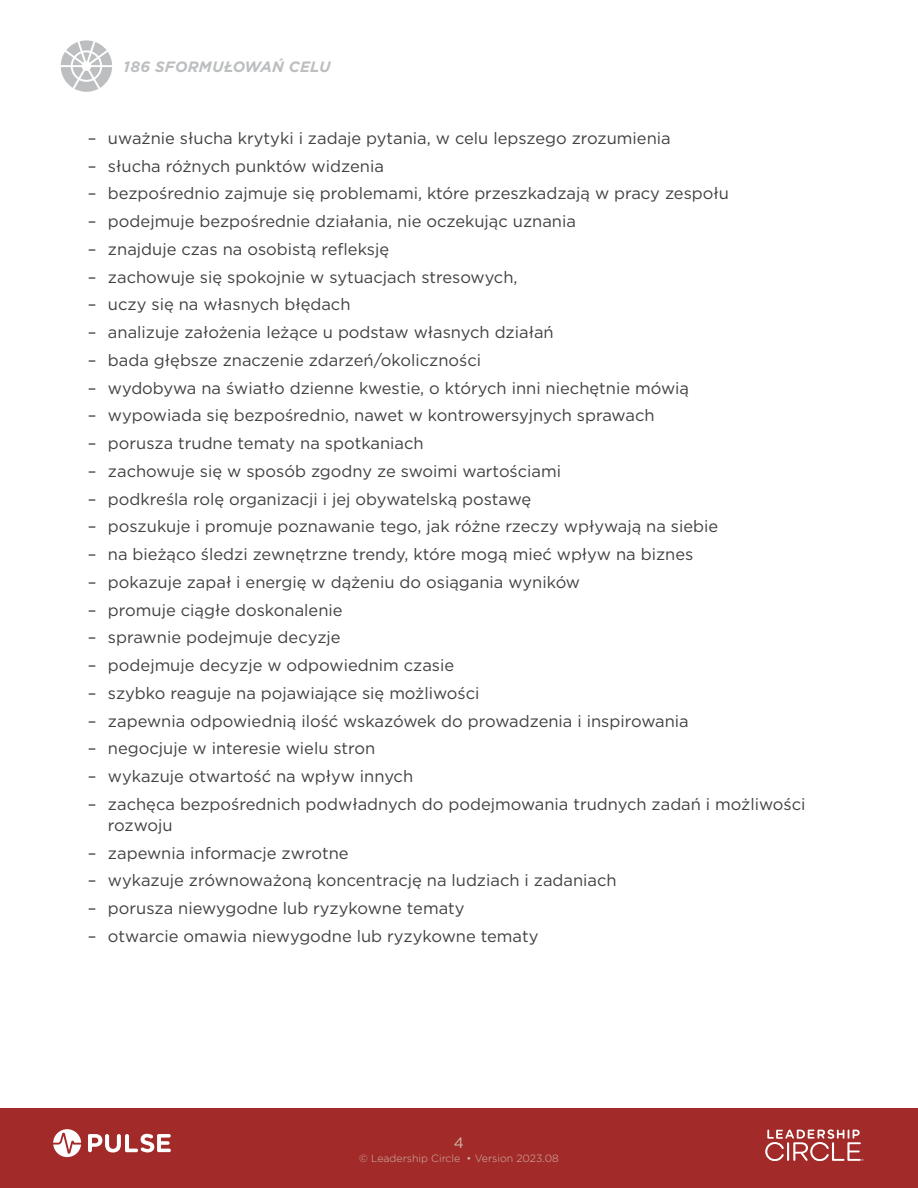
<style>
.page{position:relative;width:918px;height:1188px;background:#fff}
.page>*{position:absolute;margin:0;border:0;box-sizing:border-box;transform-origin:0 0}
.t1{font:16.5px/21px "Gotham";color:#414042}
.t2{font:italic 700 15px "Gotham";letter-spacing:.015em;color:#bcbec0}
.t3{font:15px "Gotham";color:#d0b5a8}
.t4{font:300 10.5px "Gotham";color:#d0b5a8}
</style>
<div class="page">
<svg style="left:61px;top:40px;width:51px;height:52px"></svg>
<div style="left:0;top:1108px;width:918px;height:80px;background:#a22b2a"></div>
<svg style="left:765px;top:1129px;width:98px;height:32px"></svg>
<svg style="left:88px;top:1134px;width:83px;height:19px"></svg>
<svg style="left:53px;top:1129px;width:28px;height:28px"></svg>
<p class="t2" style="left:124px;top:57px;width:208px">186 SFORMUŁOWAŃ CELU</p>
<p class="t1" style="left:88px;top:127px;width:584px">– uważnie słucha krytyki i zadaje pytania, w celu lepszego zrozumienia</p>
<p class="t1" style="left:88px;top:155px;width:298px">– słucha różnych punktów widzenia</p>
<p class="t1" style="left:88px;top:183px;width:643px">– bezpośrednio zajmuje się problemami, które przeszkadzają w pracy zespołu</p>
<p class="t1" style="left:88px;top:210px;width:490px">– podejmuje bezpośrednie działania, nie oczekując uznania</p>
<p class="t1" style="left:88px;top:238px;width:303px">– znajduje czas na osobistą refleksję</p>
<p class="t1" style="left:88px;top:266px;width:431px">– zachowuje się spokojnie w sytuacjach stresowych,</p>
<p class="t1" style="left:88px;top:294px;width:264px">– uczy się na własnych błędach</p>
<p class="t1" style="left:88px;top:321px;width:468px">– analizuje założenia leżące u podstaw własnych działań</p>
<p class="t1" style="left:88px;top:349px;width:395px">– bada głębsze znaczenie zdarzeń/okoliczności</p>
<p class="t1" style="left:88px;top:377px;width:603px">– wydobywa na światło dzienne kwestie, o których inni niechętnie mówią</p>
<p class="t1" style="left:88px;top:405px;width:568px">– wypowiada się bezpośrednio, nawet w kontrowersyjnych sprawach</p>
<p class="t1" style="left:88px;top:432px;width:338px">– porusza trudne tematy na spotkaniach</p>
<p class="t1" style="left:88px;top:460px;width:475px">– zachowuje się w sposób zgodny ze swoimi wartościami</p>
<p class="t1" style="left:88px;top:488px;width:445px">– podkreśla rolę organizacji i jej obywatelską postawę</p>
<p class="t1" style="left:88px;top:516px;width:632px">– poszukuje i promuje poznawanie tego, jak różne rzeczy wpływają na siebie</p>
<p class="t1" style="left:88px;top:543px;width:607px">– na bieżąco śledzi zewnętrzne trendy, które mogą mieć wpływ na biznes</p>
<p class="t1" style="left:88px;top:571px;width:494px">– pokazuje zapał i energię w dążeniu do osiągania wyników</p>
<p class="t1" style="left:88px;top:599px;width:256px">– promuje ciągłe doskonalenie</p>
<p class="t1" style="left:88px;top:627px;width:254px">– sprawnie podejmuje decyzje</p>
<p class="t1" style="left:88px;top:654px;width:368px">– podejmuje decyzje w odpowiednim czasie</p>
<p class="t1" style="left:88px;top:682px;width:393px">– szybko reaguje na pojawiające się możliwości</p>
<p class="t1" style="left:88px;top:710px;width:603px">– zapewnia odpowiednią ilość wskazówek do prowadzenia i inspirowania</p>
<p class="t1" style="left:88px;top:738px;width:289px">– negocjuje w interesie wielu stron</p>
<p class="t1" style="left:88px;top:765px;width:327px">– wykazuje otwartość na wpływ innych</p>
<p class="t1" style="left:108px;top:793px;width:699px;text-indent:-20px">– zachęca bezpośrednich podwładnych do podejmowania trudnych zadań i możliwości rozwoju</p>
<p class="t1" style="left:88px;top:842px;width:262px">– zapewnia informacje zwrotne</p>
<p class="t1" style="left:88px;top:870px;width:531px">– wykazuje zrównoważoną koncentrację na ludziach i zadaniach</p>
<p class="t1" style="left:88px;top:897px;width:378px">– porusza niewygodne lub ryzykowne tematy</p>
<p class="t1" style="left:88px;top:925px;width:452px">– otwarcie omawia niewygodne lub ryzykowne tematy</p>
<p class="t3" style="left:454px;top:1133px;width:12px">4</p>
<p class="t4" style="left:359px;top:1152px;width:201px">© Leadership Circle • Version 2023.08</p>
</div>
